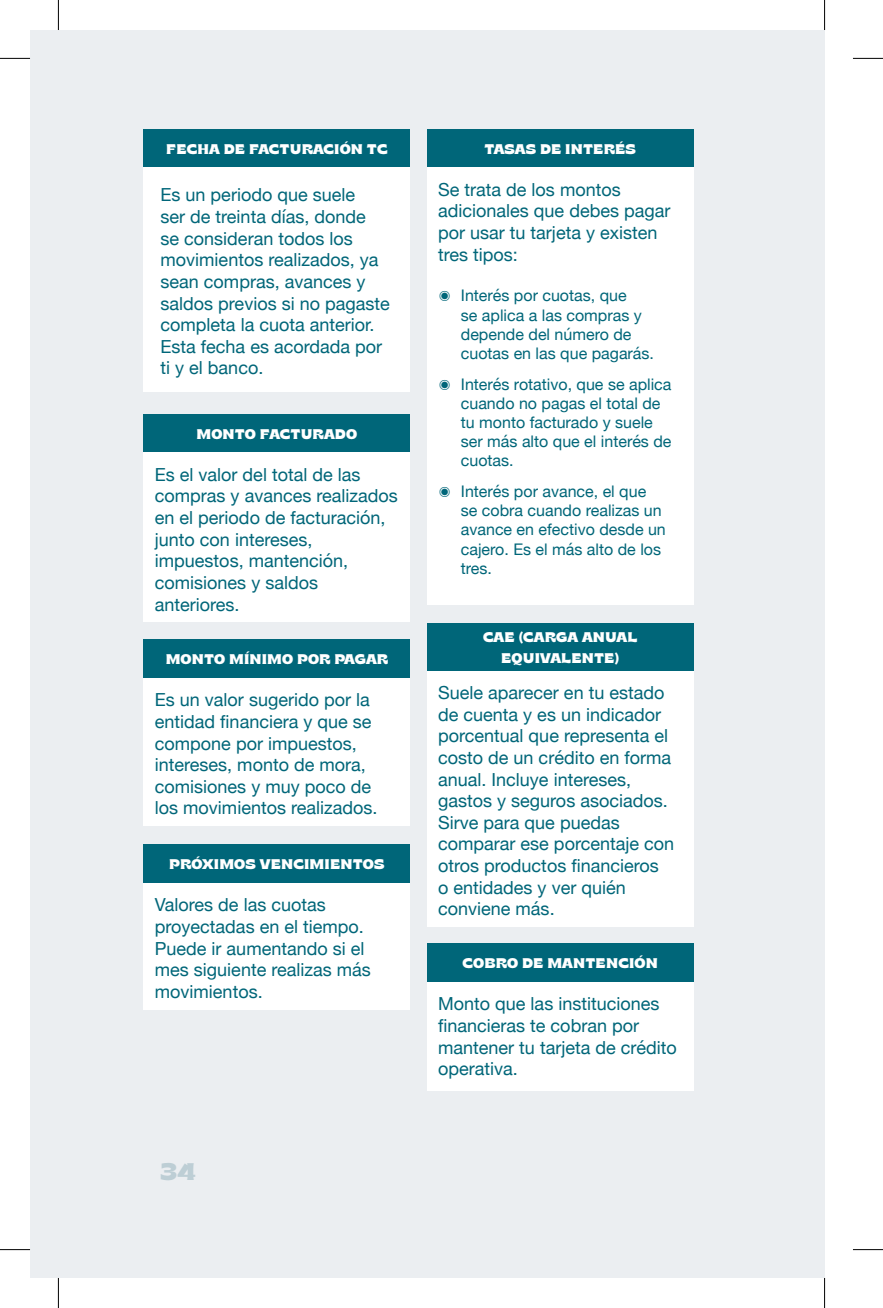
<style>
.page{position:relative;width:883px;height:1308px;background:#fff}
.page>*{position:absolute;margin:0;border:0;box-sizing:border-box;transform-origin:0 0}
.t1{font:700 24px "Brice";color:#bdced5}
.TEXTO_TABLA{font:18px/21.6px "Helvetica Neue";color:#006679}
.t2{font:16px/19.2px "Helvetica Neue";color:#006679}
.TITULO_TABLA{font:700 14px/21px "Brice";letter-spacing:.01em;color:#fff;text-align:center}
</style>
<div class="page">
<div style="left:31px;top:30px;width:793px;height:1247px;background:#ebeef1"></div>
<div style="left:143px;top:129px;width:267px;height:38px;background:#006679"></div>
<div style="left:143px;top:167px;width:267px;height:224px;background:#fff"></div>
<div style="left:426px;top:129px;width:267px;height:38px;background:#006679"></div>
<div style="left:426px;top:167px;width:267px;height:437px;background:#fff"></div>
<div style="left:143px;top:414px;width:267px;height:38px;background:#006679"></div>
<div style="left:143px;top:452px;width:267px;height:169px;background:#fff"></div>
<div style="left:143px;top:639px;width:267px;height:38px;background:#006679"></div>
<div style="left:143px;top:677px;width:267px;height:148px;background:#fff"></div>
<div style="left:426px;top:623px;width:267px;height:47px;background:#006679"></div>
<div style="left:426px;top:670px;width:267px;height:256px;background:#fff"></div>
<div style="left:143px;top:844px;width:267px;height:38px;background:#006679"></div>
<div style="left:143px;top:882px;width:267px;height:127px;background:#fff"></div>
<div style="left:426px;top:943px;width:267px;height:38px;background:#006679"></div>
<div style="left:426px;top:981px;width:267px;height:109px;background:#fff"></div>
<hr style="left:0;top:58px;width:30px;height:1px;background:#000">
<hr style="left:852px;top:58px;width:30px;height:1px;background:#000">
<hr style="left:0;top:1249px;width:30px;height:1px;background:#000">
<hr style="left:852px;top:1249px;width:30px;height:1px;background:#000">
<hr style="left:58px;top:0;width:1px;height:30px;background:#000">
<hr style="left:58px;top:1277px;width:1px;height:30px;background:#000">
<hr style="left:823px;top:0;width:1px;height:30px;background:#000">
<hr style="left:823px;top:1277px;width:1px;height:30px;background:#000">
<p class="TITULO_TABLA" style="left:166px;top:138px;width:223px">FECHA DE FACTURACIÓN TC</p>
<p class="TEXTO_TABLA" style="left:160px;top:185px;width:231px">Es un periodo que suele<br>ser de treinta días, donde<br>se consideran todos los movimientos realizados, ya sean compras, avances y saldos previos si no pagaste completa la cuota anterior.<br>Esta fecha es acordada por ti y el banco.</p>
<p class="TITULO_TABLA" style="left:196px;top:422px;width:162px">MONTO FACTURADO</p>
<p class="TEXTO_TABLA" style="left:155px;top:464px;width:244px">Es el valor del total de las compras y avances realizados en el periodo de facturación, junto con intereses, impuestos, mantención, comisiones y saldos anteriores.</p>
<p class="TITULO_TABLA" style="left:165px;top:648px;width:224px">MONTO MÍNIMO POR PAGAR</p>
<p class="TEXTO_TABLA" style="left:155px;top:690px;width:224px">Es un valor sugerido por la entidad financiera y que se compone por impuestos, intereses, monto de mora, comisiones y muy poco de los movimientos realizados.</p>
<p class="TITULO_TABLA" style="left:169px;top:853px;width:217px">PRÓXIMOS VENCIMIENTOS</p>
<p class="TEXTO_TABLA" style="left:155px;top:895px;width:217px">Valores de las cuotas proyectadas en el tiempo.<br>Puede ir aumentando si el mes siguiente realizas más movimientos.</p>
<p class="t1" style="left:160px;top:1153px;width:37px">34</p>
<p class="TITULO_TABLA" style="left:484px;top:138px;width:153px">TASAS DE INTERÉS</p>
<p class="TEXTO_TABLA" style="left:438px;top:180px;width:234px">Se trata de los montos adicionales que debes pagar por usar tu tarjeta y existen tres tipos:</p>
<p class="t2" style="left:460px;top:287px;width:194px;text-indent:-23px">◉ Interés por cuotas, que<br>se aplica a las compras y depende del número de cuotas en las que pagarás.</p>
<p class="t2" style="left:460px;top:375px;width:212px;text-indent:-23px">◉ Interés rotativo, que se aplica cuando no pagas el total de tu monto facturado y suele ser más alto que el interés de cuotas.</p>
<p class="t2" style="left:460px;top:482px;width:206px;text-indent:-23px">◉ Interés por avance, el que se cobra cuando realizas un avance en efectivo desde un cajero. Es el más alto de los tres.</p>
<p class="TITULO_TABLA" style="left:483px;top:625px;width:156px">CAE (CARGA ANUAL<br>EQUIVALENTE)</p>
<p class="TEXTO_TABLA" style="left:438px;top:683px;width:237px">Suele aparecer en tu estado de cuenta y es un indicador porcentual que representa el costo de un crédito en forma anual. Incluye intereses, gastos y seguros asociados.<br>Sirve para que puedas comparar ese porcentaje con otros productos financieros<br>o entidades y ver quién conviene más.</p>
<p class="TITULO_TABLA" style="left:462px;top:952px;width:197px">COBRO DE MANTENCIÓN</p>
<p class="TEXTO_TABLA" style="left:438px;top:994px;width:240px">Monto que las instituciones financieras te cobran por mantener tu tarjeta de crédito operativa.</p>
</div>
